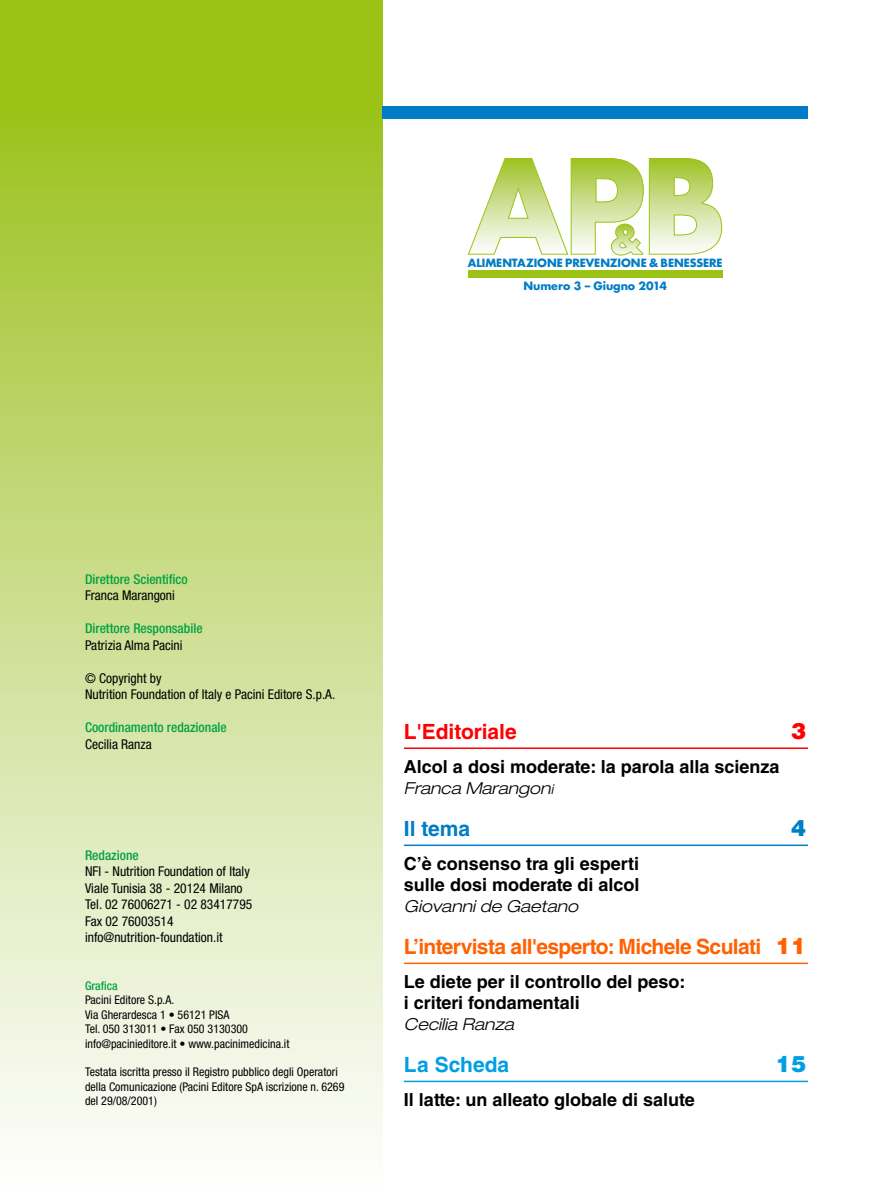
<style>
.page{position:relative;width:893px;height:1191px;background:#fff}
.page>*{position:absolute;margin:0;border:0;box-sizing:border-box;transform-origin:0 0}
.t1{font:900 22.5px "Helvetica LT Std";color:#009fe3}
.t2{font:900 22.5px "Helvetica LT Std";color:#f00}
.t3{font:900 22.5px "Helvetica LT Std";color:#007dc6}
.t4{font:700 21px "Helvetica LT Std";letter-spacing:-.03em;color:#ff6100}
.t5{font:700 21px "Helvetica LT Std";color:#f00}
.t6{font:700 21px "Helvetica LT Std";color:#009fe3}
.t7{font:700 21px "Helvetica LT Std";color:#007dc6}
.t8{font:700 18px/21px "Helvetica LT Std";color:#000}
.t9{font:italic 300 expanded 16.5px "Helvetica Neue LT Std";color:#000}
.t10{font:condensed 13.5px/16.5px "Helvetica Neue LT Std";color:#000}
.t11{font:500 condensed 13.5px "Helvetica Neue LT Std";color:#00a340}
.t12{font:condensed 12px/14.4px "Helvetica Neue LT Std";color:#000}
.t13{font:500 condensed 12px "Helvetica Neue LT Std";color:#00a340}
.t14{font:700 11.1px "Futura Std";letter-spacing:-.005em;color:#007dc6}
.s1{font-size:13.5px}
.s2{font-weight:900;font-size:22.5px}
</style>
<div class="page">
<div style="left:0;top:0;width:383px;height:150px;background:#9ac316"></div>
<div style="left:0;top:113px;width:383px;height:1078px;background:linear-gradient(to bottom,#9ec225,#fffeff)"></div>
<div style="left:383px;top:106px;width:425px;height:13px;background:#007dc6"></div>
<hr style="left:404px;top:747px;width:404px;height:2px;background:#f00">
<hr style="left:404px;top:844px;width:404px;height:2px;background:#007dc6">
<hr style="left:404px;top:962px;width:404px;height:2px;background:#ff6100">
<hr style="left:404px;top:1080px;width:404px;height:2px;background:#009fe3">
<svg style="left:467px;top:158px;width:255px;height:97px"></svg>
<div style="left:468px;top:270px;width:254px;height:8px;background:#9ac316"></div>
<p class="t14" style="left:468px;top:256px;width:256px">ALIMENTAZION E PREVENZION E &amp; BEN ESSERE</p>
<p class="t14" style="left:523px;top:279px;width:145px">NUMERO 3 – GIUGNO 2014</p>
<p class="t11" style="left:85px;top:571px;width:104px">Direttore Scientifico</p>
<p class="t10" style="left:85px;top:587px;width:91px">Franca Marangoni</p>
<p class="t11" style="left:85px;top:620px;width:119px">Direttore Responsabile</p>
<p class="t10" style="left:85px;top:637px;width:99px">Patrizia Alma Pacini</p>
<p class="t10" style="left:85px;top:670px;width:252px">© Copyright by<br>Nutrition Foundation of Italy e Pacini Editore S.p.A.</p>
<p class="t11" style="left:85px;top:719px;width:143px">Coordinamento redazionale</p>
<p class="t10" style="left:85px;top:736px;width:68px">Cecilia Ranza</p>
<p class="t11" style="left:85px;top:847px;width:55px">Redazione</p>
<p class="t10" style="left:85px;top:863px;width:169px">NFI - Nutrition Foundation of Italy<br>Viale Tunisia 38 - 20124 Milano<br>Tel. 02 76006271 - 02 83417795<br>Fax 02 76003514 info@nutrition-foundation.it</p>
<p class="t13" style="left:85px;top:978px;width:34px">Grafica</p>
<p class="t12" style="left:85px;top:992px;width:206px">Pacini Editore S.p.A.<br>Via Gherardesca 1 • 56121 Pisa<br>Tel. 050 313011 • Fax 050 3130300 info@pacinieditore.it • www.pacinimedicina.it</p>
<p class="t12" style="left:85px;top:1064px;width:261px">Testata iscritta presso il Registro pubblico degli Operatori della Comunicazione (Pacini Editore SpA iscrizione n. 6269 del 29/08/2001)</p>
<h2 class="t5" style="left:404px;top:719px;width:114px">L'Editoriale</h2>
<h1 class="t2" style="left:791px;top:716px;width:17px">3</h1>
<h3 class="t8" style="left:404px;top:755px;width:377px">Alcol a dosi moderate: la parola alla scienza</h3>
<h3 class="t9" style="left:404px;top:778px;width:151px">Franca Marangon<span class="s1">i</span></h3>
<h2 class="t7" style="left:404px;top:816px;width:68px">Il tema</h2>
<h1 class="t3" style="left:791px;top:813px;width:17px">4</h1>
<h3 class="t8" style="left:404px;top:852px;width:237px">C’è consenso tra gli esperti sulle dosi moderate di alcol</h3>
<h3 class="t9" style="left:404px;top:896px;width:176px">Giovanni de Gaetano</h3>
<h2 class="t4" style="left:404px;top:934px;width:404px">L’intervista all'esperto: Michele Sculati <span class="s2">11</span></h2>
<h3 class="t8" style="left:404px;top:970px;width:283px">Le diete per il controllo del peso: i criteri fondamentali</h3>
<h3 class="t9" style="left:404px;top:1014px;width:111px">Cecilia Ranza</h3>
<h2 class="t6" style="left:404px;top:1052px;width:107px">La Scheda</h2>
<h1 class="t1" style="left:776px;top:1049px;width:32px">15</h1>
<h3 class="t8" style="left:404px;top:1088px;width:292px">Il latte: un alleato globale di salute</h3>
</div>
